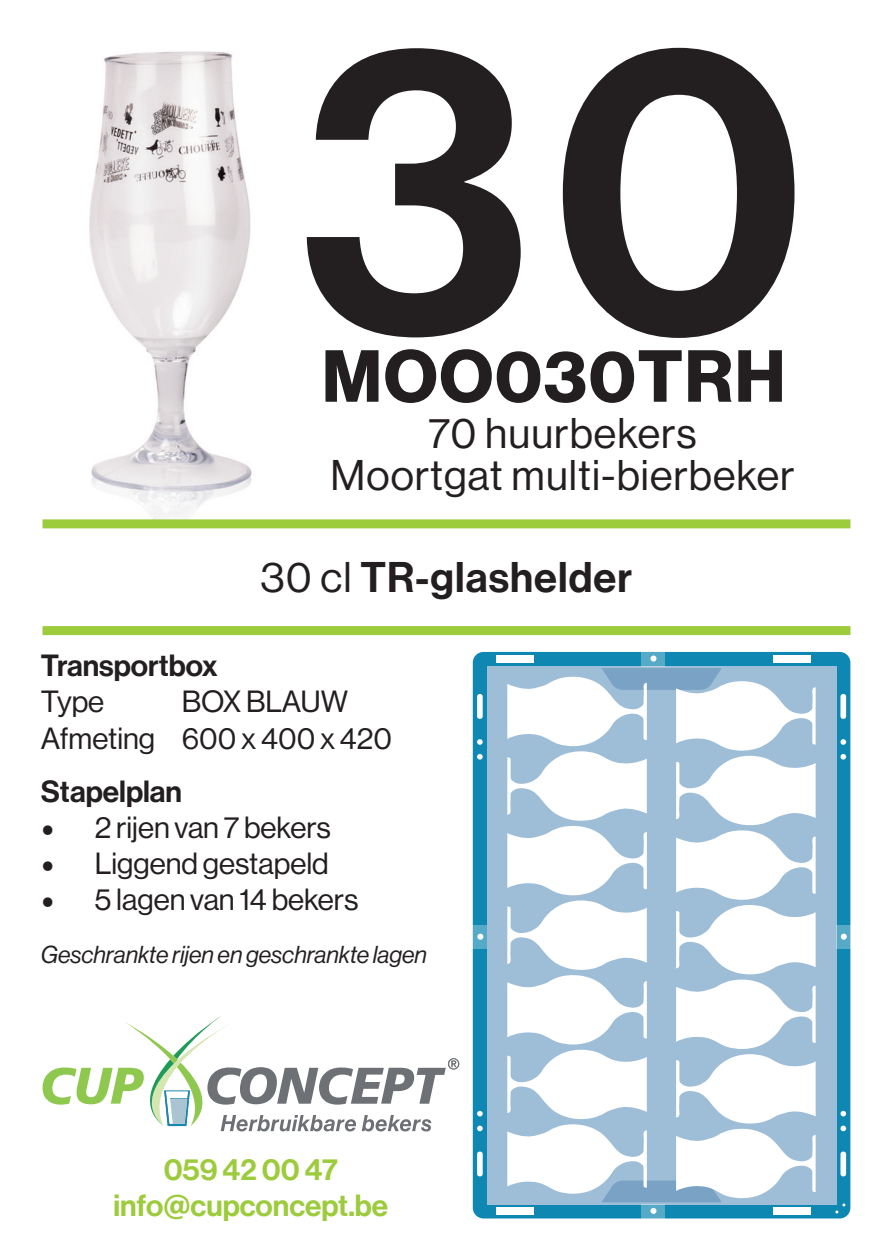
<style>
.page{position:relative;width:893px;height:1259px;background:#fff}
.page>*{position:absolute;margin:0;border:0;box-sizing:border-box;transform-origin:0 0}
.t1{font:405px "Neue Haas Display Mediu";color:#231f20}
.t2{font:700 72px "Neue Haas Display";letter-spacing:.025em;color:#231f20}
.t3{font:42px/42px "Neue Haas Display";letter-spacing:.025em;color:#231f20;text-align:center}
.t4{font:42px "Neue Haas Display Mediu";letter-spacing:.025em;color:#231f20}
.t5{font:30px/36px "Neue Haas Display";color:#231f20}
.t6{font:30px/36px "Neue Haas Display Mediu";color:#9ccb3b;text-align:center}
.t7{font:30px "Neue Haas Display Mediu";color:#231f20}
.t8{font:italic 24px "Neue Haas Display";color:#231f20}
.s1{font-family:"Neue Haas Display"}
.s2{font-family:"Minion Pro";font-size:36px}
</style>
<div class="page">
<svg style="left:43px;top:1016px;width:416px;height:115px"></svg>
<img style="left:42px;top:51px;width:210px;height:476px">
<div style="left:473px;top:652px;width:377px;height:566px;background:#0e87b2;border-radius:11px"></div>
<div style="left:487px;top:666px;width:349px;height:538px;background:#9ebed7"></div>
<div style="left:773px;top:1207px;width:38px;height:8px;background:#fff"></div>
<div style="left:496px;top:1207px;width:38px;height:8px;background:#fff"></div>
<div style="left:642px;top:1204px;width:23px;height:14px;background:#55aac8"></div>
<svg style="left:650px;top:1208px;width:6px;height:6px"></svg>
<div style="left:773px;top:655px;width:38px;height:7px;background:#fff"></div>
<div style="left:496px;top:655px;width:38px;height:7px;background:#fff"></div>
<div style="left:642px;top:652px;width:23px;height:14px;background:#55aac8"></div>
<div style="left:836px;top:925px;width:14px;height:23px;background:#55aac8"></div>
<svg style="left:841px;top:933px;width:6px;height:6px"></svg>
<div style="left:840px;top:694px;width:6px;height:25px;background:#fff;border-radius:3px"></div>
<svg style="left:840px;top:739px;width:6px;height:6px"></svg>
<svg style="left:840px;top:754px;width:6px;height:5px"></svg>
<div style="left:840px;top:1151px;width:6px;height:25px;background:#fff;border-radius:3px"></div>
<svg style="left:840px;top:1125px;width:6px;height:6px"></svg>
<svg style="left:840px;top:1110px;width:6px;height:6px"></svg>
<div style="left:473px;top:925px;width:14px;height:23px;background:#55aac8"></div>
<div style="left:477px;top:694px;width:6px;height:25px;background:#fff;border-radius:3px"></div>
<svg style="left:477px;top:739px;width:6px;height:6px"></svg>
<svg style="left:477px;top:754px;width:6px;height:5px"></svg>
<div style="left:477px;top:1151px;width:6px;height:25px;background:#fff;border-radius:3px"></div>
<svg style="left:477px;top:1125px;width:6px;height:6px"></svg>
<svg style="left:477px;top:1110px;width:6px;height:6px"></svg>
<svg style="left:835px;top:1203px;width:10px;height:10px"></svg>
<svg style="left:650px;top:655px;width:6px;height:6px"></svg>
<svg style="left:477px;top:933px;width:6px;height:6px"></svg>
<svg style="left:507px;top:668px;width:309px;height:534px"></svg>
<div style="left:43px;top:626px;width:807px;height:9px;background:#9ccb3b"></div>
<div style="left:43px;top:519px;width:807px;height:9px;background:#9ccb3b"></div>
<h1 class="t1" style="left:301px;top:-45px;width:507px">30</h1>
<h2 class="t2" style="left:322px;top:334px;width:465px">MOO030TRH</h2>
<h3 class="t3" style="left:331px;top:412px;width:466px">70 huurbekers<br>Moortgat multi-bierbeker</h3>
<h3 class="t4" style="left:261px;top:553px;width:373px"><span class="s1">30 cl</span> TR-glashelder</h3>
<p class="t7" style="left:41px;top:648px;width:179px">Transportbox</p>
<p class="t5" style="left:41px;top:684px;width:65px">Type</p>
<p class="t5" style="left:41px;top:684px;width:353px;text-indent:141px">BOX BLAUW<br>Afmeting 600 x 400 x 420</p>
<p class="t7" style="left:41px;top:773px;width:143px">Stapelplan</p>
<p class="t5" style="left:41px;top:809px;width:292px"><span class="s2">•</span> 2 rijen van 7 bekers</p>
<p class="t5" style="left:41px;top:845px;width:289px"><span class="s2">•</span> Liggend gestapeld</p>
<p class="t5" style="left:41px;top:881px;width:319px"><span class="s2">•</span> 5 lagen van 14 bekers</p>
<p class="t8" style="left:41px;top:940px;width:388px">Geschrankte rijen en geschrankte lagen</p>
<p class="t6" style="left:113px;top:1152px;width:276px">059 42 00 47 info@cupconcept.be</p>
</div>
